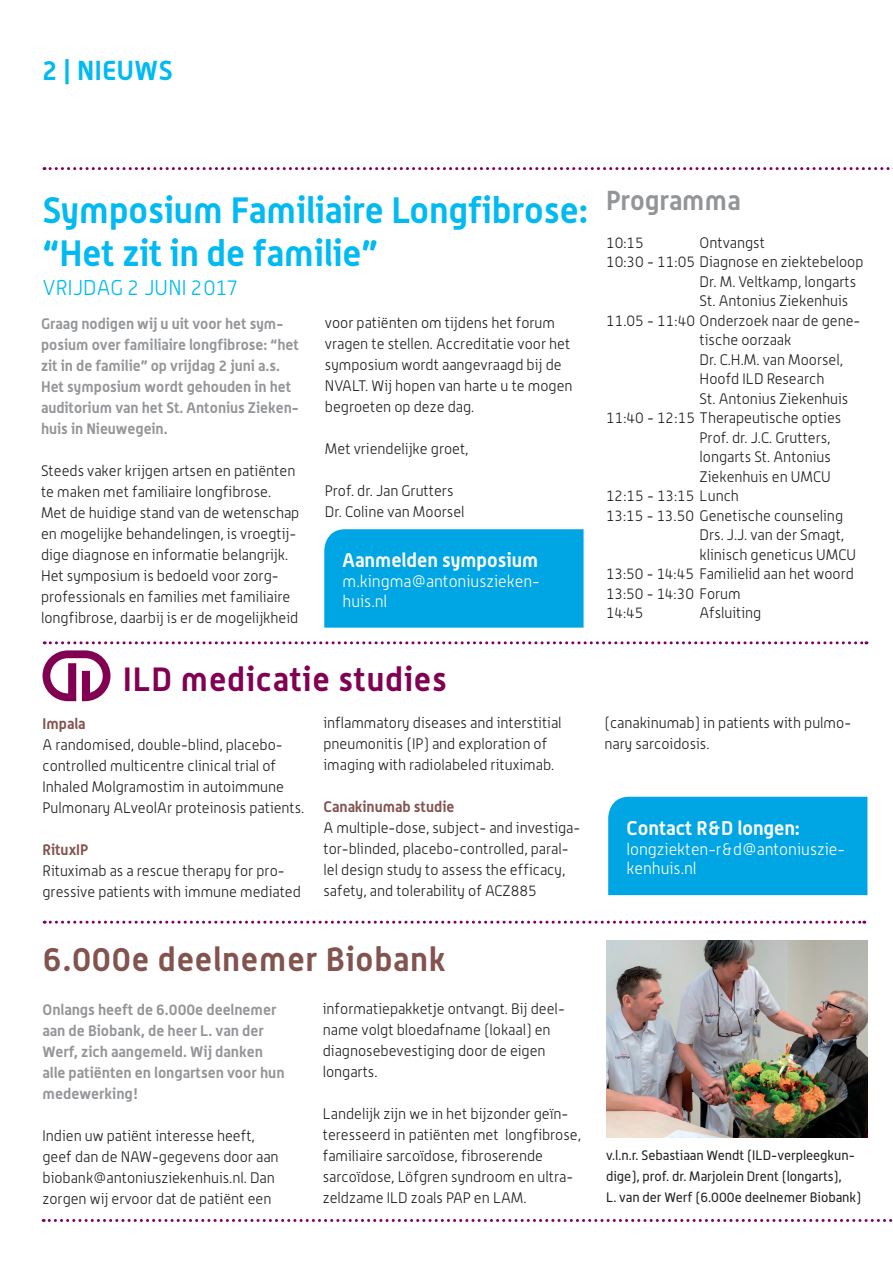
<style>
.page{position:relative;width:893px;height:1263px;background:#fff}
.page>*{position:absolute;margin:0;border:0;box-sizing:border-box;transform-origin:0 0}
.t1{font:700 36px/42.8px "Alwyn";color:#00baf1}
.t2{font:700 33px "Alwyn";letter-spacing:.025em;color:#83534e}
.t3{font:700 33px "Alwyn";letter-spacing:.025em;color:#820052}
.t4{font:700 27px "Alwyn";color:#939598}
.t5{font:700 27px "Alwyn";letter-spacing:.015em;color:#00baf1}
.t6{font:300 21px "Alwyn";letter-spacing:.015em;color:#00baf1}
.t7{font:700 19.5px "Alwyn";color:#fff}
.t8{font:300 16.5px/19.8px "Alwyn";color:#fff}
.t9{font:300 15px/21px "Alwyn";color:#231f20}
.t10{font:700 15px/21px "Alwyn";color:#939598}
.t11{font:700 15px "Alwyn";color:#83534e}
.t12{font:13.5px/21px "Alwyn";color:#231f20}
</style>
<div class="page">
<svg style="left:44px;top:167px;width:849px;height:3px"></svg>
<svg style="left:43px;top:1219px;width:850px;height:3px"></svg>
<svg style="left:44px;top:641px;width:823px;height:3px"></svg>
<svg style="left:44px;top:921px;width:821px;height:3px"></svg>
<div style="left:324px;top:529px;width:260px;height:99px;background:#00a5e3"></div>
<div style="left:608px;top:797px;width:259px;height:98px;background:#00a5e3"></div>
<svg style="left:43px;top:650px;width:67px;height:51px"></svg>
<img style="left:607px;top:941px;width:260px;height:196px">
<h3 class="t5" style="left:42px;top:54px;width:132px">2 | NIEUWS</h3>
<h1 class="t1" style="left:43px;top:188px;width:547px">Symposium Familiaire Longfibrose: “Het zit in de familie”</h1>
<h3 class="t6" style="left:43px;top:276px;width:197px">VRIJDAG 2 JUNI 2017</h3>
<p class="t10" style="left:41px;top:312px;width:259px">Graag nodigen wij u uit voor het sym&shy;posium over familiaire longfibrose: “het zit in de familie” op vrijdag 2 juni a.s.<br>Het symposium wordt gehouden in het auditorium van het St. Antonius Zieken&shy;huis in Nieuwegein.</p>
<p class="t9" style="left:41px;top:460px;width:260px">Steeds vaker krijgen artsen en patiënten te maken met familiaire longfibrose.<br>Met de huidige stand van de wetenschap en mogelijke behandelingen, is vroegtij&shy;dige diagnose en informatie belangrijk.<br>Het symposium is bedoeld voor zorg&shy;professionals en families met familiaire longfibrose, daarbij is er de mogelijkheid</p>
<p class="t9" style="left:325px;top:312px;width:249px">voor patiënten om tijdens het forum vragen te stellen. Accreditatie voor het symposium wordt aangevraagd bij de NVALT. Wij hopen van harte u te mogen begroeten op deze dag.</p>
<p class="t9" style="left:325px;top:438px;width:145px">Met vriendelijke groet,</p>
<p class="t9" style="left:325px;top:480px;width:141px">Prof. dr. Jan Grutters<br>Dr. Coline van Moorsel</p>
<h3 class="t7" style="left:343px;top:548px;width:197px">Aanmelden symposium</h3>
<p class="t8" style="left:343px;top:571px;width:199px">m.kingma@antoniuszieken&shy;huis.nl</p>
<h2 class="t3" style="left:123px;top:659px;width:325px">ILD medicatie studies</h2>
<p class="t11" style="left:43px;top:714px;width:44px">Impala</p>
<p class="t9" style="left:43px;top:734px;width:263px">A randomised, double-blind, placebo&shy;controlled multicentre clinical trial of Inhaled Molgramostim in autoimmune Pulmonary ALveolAr proteinosis patients.</p>
<p class="t11" style="left:43px;top:840px;width:47px">RituxIP</p>
<p class="t9" style="left:43px;top:860px;width:260px">Rituximab as a rescue therapy for pro&shy;gressive patients with immune mediated</p>
<p class="t9" style="left:323px;top:712px;width:240px">inflammatory diseases and interstitial pneumonitis (IP) and exploration of imaging with radiolabeled rituximab.</p>
<p class="t11" style="left:323px;top:798px;width:132px">Canakinumab studie</p>
<p class="t9" style="left:323px;top:817px;width:258px">A multiple-dose, subject- and investiga&shy;tor-blinded, placebo-controlled, paral&shy;lel design study to assess the efficacy, safety, and tolerability of ACZ885</p>
<h2 class="t2" style="left:43px;top:939px;width:404px">6.000e deelnemer Biobank</h2>
<p class="t10" style="left:43px;top:999px;width:244px">Onlangs heeft de 6.000e deelnemer aan de Biobank, de heer L. van der<br>Werf, zich aangemeld. Wij danken alle patiënten en longartsen voor hun medewerking!</p>
<p class="t9" style="left:43px;top:1125px;width:238px">Indien uw patiënt interesse heeft, geef dan de NAW-gegevens door aan biobank@antoniusziekenhuis.nl. Dan zorgen wij ervoor dat de patiënt een</p>
<p class="t9" style="left:323px;top:998px;width:244px">informatiepakketje ontvangt. Bij deel&shy;name volgt bloedafname (lokaal) en diagnosebevestiging door de eigen longarts.</p>
<p class="t9" style="left:323px;top:1103px;width:260px">Landelijk zijn we in het bijzonder geïn&shy;teresseerd in patiënten met longfibrose, familiaire sarcoïdose, fibroserende sarcoïdose, Löfgren syndroom en ultra&shy;zeldzame ILD zoals PAP en LAM.</p>
<h3 class="t4" style="left:606px;top:184px;width:136px">Programma</h3>
<p class="t9" style="left:606px;top:232px;width:39px">10:15</p>
<p class="t9" style="left:700px;top:232px;width:67px">Ontvangst</p>
<p class="t9" style="left:606px;top:251px;width:259px">10:30 - 11:05 Diagnose en ziektebeloop</p>
<p class="t9" style="left:700px;top:271px;width:158px">Dr. M. Veltkamp, longarts</p>
<p class="t9" style="left:700px;top:290px;width:150px">St. Antonius Ziekenhuis</p>
<p class="t9" style="left:606px;top:310px;width:256px">11.05 - 11:40 Onderzoek naar de gene-</p>
<p class="t9" style="left:700px;top:329px;width:93px">tische oorzaak</p>
<p class="t9" style="left:700px;top:349px;width:145px">Dr. C.H.M. van Moorsel,</p>
<p class="t9" style="left:700px;top:368px;width:126px">Hoofd ILD Research</p>
<p class="t9" style="left:700px;top:388px;width:150px">St. Antonius Ziekenhuis</p>
<p class="t9" style="left:606px;top:407px;width:237px">11:40 - 12:15 Therapeutische opties</p>
<p class="t9" style="left:700px;top:427px;width:132px">Prof. dr. J.C. Grutters,</p>
<p class="t9" style="left:700px;top:446px;width:133px">longarts St. Antonius</p>
<p class="t9" style="left:700px;top:466px;width:133px">Ziekenhuis en UMCU</p>
<p class="t9" style="left:606px;top:485px;width:134px">12:15 - 13:15 Lunch</p>
<p class="t9" style="left:606px;top:505px;width:238px">13:15 - 13.50 Genetische counseling</p>
<p class="t9" style="left:700px;top:524px;width:146px">Drs. J.J. van der Smagt,</p>
<p class="t9" style="left:700px;top:544px;width:158px">klinisch geneticus UMCU</p>
<p class="t9" style="left:606px;top:563px;width:249px">13:50 - 14:45 Familielid aan het woord</p>
<p class="t9" style="left:606px;top:583px;width:136px">13:50 - 14:30 Forum</p>
<p class="t9" style="left:606px;top:602px;width:39px">14:45</p>
<p class="t9" style="left:700px;top:602px;width:63px">Afsluiting</p>
<p class="t9" style="left:604px;top:712px;width:248px">(canakinumab) in patients with pulmo&shy;nary sarcoidosis.</p>
<h3 class="t7" style="left:626px;top:816px;width:175px">Contact R&amp;D longen:</h3>
<p class="t8" style="left:626px;top:839px;width:220px">longziekten-r&amp;d@antoniuszie&shy;kenhuis.nl</p>
<p class="t12" style="left:606px;top:1144px;width:257px">v.l.n.r. Sebastiaan Wendt (ILD-verpleegkun&shy;dige), prof. dr. Marjolein Drent (longarts),<br>L. van der Werf (6.000e deelnemer Biobank)</p>
</div>
